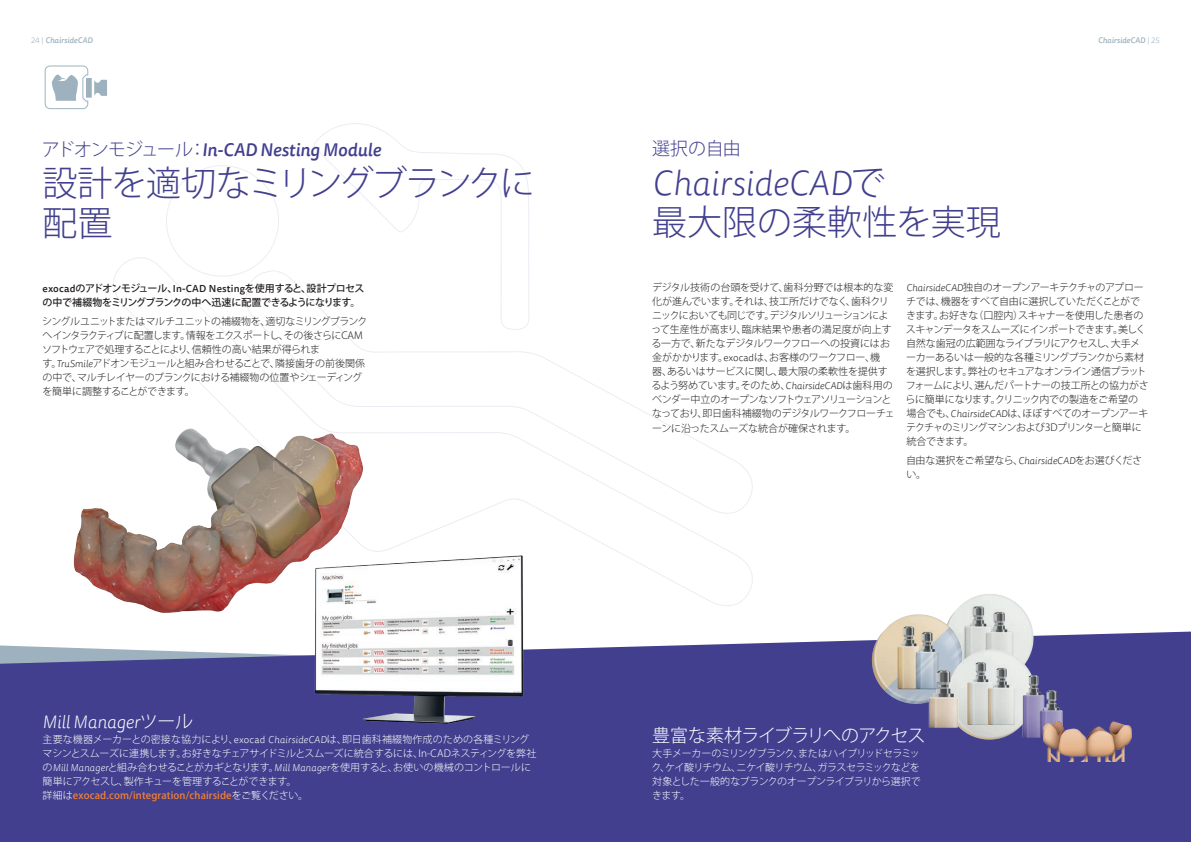
<style>
.page{position:relative;width:1191px;height:842px;background:#fff}
.page>*{position:absolute;margin:0;border:0;box-sizing:border-box;transform-origin:0 0}
.t1{font:300 35px/40px "Koz Go Pro";letter-spacing:-.05em;color:#413f8e}
.t2{font:italic 300 35px "Tisa Sans Pro";color:#413f8e}
.t3{font:300 35px "Koz Go Pro";color:#413f8e}
.t4{font:italic 500 18px "Tisa Sans Pro";color:#413f8e}
.t5{font:300 18px "Koz Go Pro";letter-spacing:-.05em;color:#fff}
.t6{font:italic 300 18px "Tisa Sans Pro";color:#fff}
.t7{font:300 18px "Koz Go Pro";letter-spacing:-.015em;color:#413f8e}
.t8{font:300 10px/14px "Koz Go Pro";letter-spacing:-.03em;color:#231f20}
.t9{font:300 10px/14px "Koz Go Pro";letter-spacing:-.025em;color:#fff;text-align:justify}
.t10{font:500 10px/14px "Koz Go Pro";letter-spacing:-.055em;color:#231f20}
.t11{font:italic 500 8px "Tisa Sans Pro";color:#9db2be}
.s1{font-weight:300;font-style:normal}
.s2{font-family:"Koz Go Pro";font-weight:300;font-style:normal}
.s3{font-family:"Tisa Sans Pro"}
.s4{font-family:"Tisa Sans Pro";font-style:italic}
.s5{font-family:"Koz Go Pro";font-style:normal}
.s6{font-weight:500;color:#f48232}
</style>
<div class="page">
<div style="left:0;top:632px;width:1191px;height:210px;background:#413f8e"></div>
<svg style="left:244px;top:272px;width:509px;height:246px"></svg>
<svg style="left:312px;top:123px;width:217px;height:207px"></svg>
<svg style="left:166px;top:165px;width:113px;height:112px"></svg>
<img style="left:73px;top:405px;width:296px;height:208px">
<img style="left:955px;top:594px;width:78px;height:56px">
<img style="left:872px;top:611px;width:92px;height:93px">
<img style="left:945px;top:650px;width:90px;height:90px">
<img style="left:898px;top:657px;width:90px;height:91px">
<img style="left:997px;top:662px;width:90px;height:91px">
<svg style="left:45px;top:66px;width:62px;height:43px"></svg>
<img style="left:1042px;top:702px;width:90px;height:60px">
<img style="left:307px;top:551px;width:222px;height:181px">
<p class="t11" style="left:31px;top:34px;width:63px"><span class="s1">24 |</span> ChairsideCAD</p>
<p class="t11" style="left:1098px;top:34px;width:63px">ChairsideCAD <span class="s1">| 25</span></p>
<h2 class="t4" style="left:42px;top:137px;width:341px"><span class="s2">アドオンモジュール：</span>In-CAD Nesting Module</h2>
<h1 class="t1" style="left:43px;top:163px;width:494px">設計を適切なミリングブランクに配置</h1>
<p class="t10" style="left:42px;top:281px;width:323px"><span class="s3">exocad</span>のアドオンモジュール、<span class="s3">In-CAD Nesting</span>を使用すると、設計プロセスの中で補綴物をミリングブランクの中へ迅速に配置できるようになります。</p>
<p class="t8" style="left:42px;top:315px;width:327px">シングルユニットまたはマルチユニットの補綴物を、適切なミリングブランクへインタラクティブに配置します。情報をエクスポートし、その後さらにCAMソフトウェアで処理することにより、信頼性の高い結果が得られま<br>す。<span class="s4">TruSmile</span>アドオンモジュールと組み合わせることで、隣接歯牙の前後関係の中で、マルチレイヤーのブランクにおける補綴物の位置やシェーディングを簡単に調整することができます。</p>
<h2 class="t6" style="left:43px;top:710px;width:152px">Mill Manager<span class="s5">ツール</span></h2>
<p class="t9" style="left:43px;top:733px;width:495px;text-align:left">主要な機器メーカーとの密接な協力により、<span class="s3">exocad</span> <span class="s4">ChairsideCAD</span>は、即日歯科補綴物作成のための各種ミリングマシンとスムーズに連携します。お好きなチェアサイドミルとスムーズに統合するには、In-CADネスティングを弊社の<span class="s4">Mill Manager</span>と組み合わせることがカギとなります。<span class="s4">Mill Manager</span>を使用すると、お使いの機械のコントロールに簡単にアクセスし、製作キューを管理することができます。<br>詳細は<span class="s6">exocad.com/integration/chairside</span>をご覧ください。</p>
<h2 class="t7" style="left:652px;top:137px;width:90px">選択の自由</h2>
<h1 class="t2" style="left:652px;top:161px;width:235px">ChairsideCAD<span class="s5">で</span></h1>
<h1 class="t3" style="left:652px;top:200px;width:350px">最大限の柔軟性を実現</h1>
<p class="t8" style="left:651px;top:281px;width:245px">デジタル技術の台頭を受けて、歯科分野では根本的な変化が進んでいます。それは、技工所だけでなく、歯科クリニックにおいても同じです。デジタルソリューションによって生産性が高まり、臨床結果や患者の満足度が向上する一方で、新たなデジタルワークフローへの投資にはお金がかかります。<span class="s3">exocad</span>は、お客様のワークフロー、機<br>器、あるいはサービスに関し、最大限の柔軟性を提供するよう努めています。そのため、<span class="s4">ChairsideCAD</span>は歯科用のベンダー中立のオープンなソフトウェアソリューションとなっており、即日歯科補綴物のデジタルワークフローチェーンに沿ったスムーズな統合が確保されます。</p>
<p class="t8" style="left:905px;top:280px;width:245px"><span class="s4">ChairsideCAD</span>独自のオープンアーキテクチャのアプローチでは、機器をすべて自由に選択していただくことができます。お好きな（口腔内）スキャナーを使用した患者のスキャンデータをスムーズにインポートできます。美しく自然な歯冠の広範囲なライブラリにアクセスし、大手メーカーあるいは一般的な各種ミリングブランクから素材を選択します。弊社のセキュアなオンライン通信プラットフォームにより、選んだパートナーの技工所との協力がさらに簡単になります。クリニック内での製造をご希望の場合でも、<span class="s4">ChairsideCAD</span>は、ほぼすべてのオープンアーキテクチャのミリングマシンおよび3Dプリンターと簡単に統合できます。</p>
<p class="t8" style="left:906px;top:454px;width:237px">自由な選択をご希望なら、<span class="s4">ChairsideCAD</span>をお選びください。</p>
<h2 class="t5" style="left:652px;top:723px;width:275px">豊富な素材ライブラリへのアクセス</h2>
<p class="t9" style="left:651px;top:747px;width:271px">大手メーカーのミリングブランク、またはハイブリッドセラミック、ケイ酸リチウム、ニケイ酸リチウム、ガラスセラミックなどを対象とした一般的なブランクのオープンライブラリから選択できます。</p>
</div>
